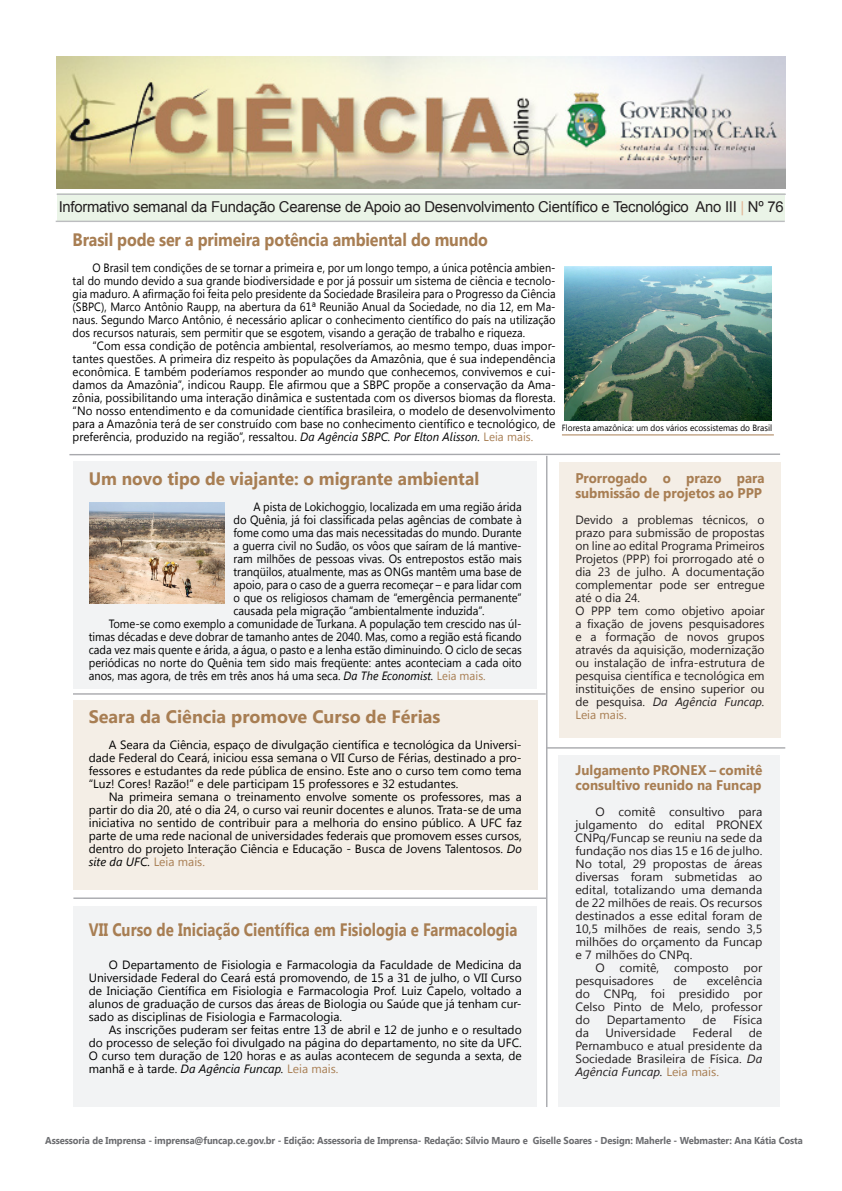
<style>
.page{position:relative;width:842px;height:1191px;background:#fff}
.page>*{position:absolute;margin:0;border:0;box-sizing:border-box;transform-origin:0 0}
.t1{font:700 18px "Segoe UI";color:#a87e53;scale:.83 1}
.t2{font:700 18px "Segoe UI";color:#a87e53;scale:.89 1}
.t3{font:700 18px "Segoe UI";color:#a87e53;scale:.96 1}
.t4{font:700 18px "Segoe UI";color:#a87e53}
.t5{font:15px "Arial";letter-spacing:-.02em;color:#231f20}
.t6{font:700 14px/15px "Segoe UI";color:#a87e53;scale:.96 1}
.t7{font:700 14px/15px "Segoe UI";color:#a87e53;scale:.95 1}
.t8{font:12px/13px "Segoe UI";color:#000;text-align:justify}
.t9{font:12px/13px "Segoe UI";color:#231f20;text-align:justify}
.t10{font:12px/13px "Segoe UI";color:#000;text-align:justify;scale:.93 1}
.t11{font:12px/13px "Segoe UI";color:#000;text-align:justify;scale:.96 1}
.t12{font:12px/13px "Segoe UI";color:#000;text-align:justify;scale:.91 1}
.t13{font:700 10px "Segoe UI";letter-spacing:-.01em;color:#6c6d70;scale:.94 1}
.t14{font:9px "Segoe UI";letter-spacing:.005em;color:#000;scale:.92 1}
.s1{color:#e0b494}
.s2{font-style:italic}
.s3{color:#a87e53}
</style>
<div class="page">
<img style="left:564px;top:266px;width:208px;height:155px">
<div style="left:558px;top:754px;width:222px;height:352px;background:#f2f3f4"></div>
<div style="left:73px;top:461px;width:464px;height:228px;background:#f2f3f4"></div>
<img style="left:57px;top:57px;width:729px;height:132px">
<div style="left:57px;top:193px;width:727px;height:27px;background:#eaf4e7"></div>
<hr style="left:57px;top:193px;width:729px;height:2px;background:#bcbdc0">
<hr style="left:56px;top:221px;width:729px;height:1px;background:#bcbdc0">
<svg style="left:69px;top:453px;width:711px;height:3px"></svg>
<hr style="left:73px;top:693px;width:473px;height:1px;background:#a8a9ad">
<div style="left:73px;top:700px;width:465px;height:190px;background:#f4eee6"></div>
<div style="left:560px;top:462px;width:221px;height:276px;background:#f4eee6"></div>
<hr style="left:546px;top:456px;width:1px;height:651px;background:#a8a9ad">
<hr style="left:546px;top:747px;width:239px;height:1px;background:#a8a9ad">
<hr style="left:562px;top:434px;width:212px;height:1px;background:#a87e53">
<img style="left:90px;top:502px;width:135px;height:102px">
<hr style="left:73px;top:897px;width:473px;height:2px;background:#a8a9ad">
<div style="left:73px;top:906px;width:464px;height:200px;background:#f2f3f4"></div>
<p class="t5" style="left:59px;top:197px;width:726px">Informativo semanal da Fundação Cearense de Apoio ao Desenvolvimento Científico e Tecnológico Ano III <span class="s1">|</span> Nº 76</p>
<p class="t2" style="left:73px;top:227px;width:468px">Brasil pode ser a primeira potência ambiental do mundo</p>
<p class="t12" style="left:73px;top:261px;width:532px;text-indent:20px">O Brasil tem condições de se tornar a primeira e, por um longo tempo, a única potência ambien&shy;tal do mundo devido a sua grande biodiversidade e por já possuir um sistema de ciência e tecnolo&shy;gia maduro. A afirmação foi feita pelo presidente da Sociedade Brasileira para o Progresso da Ciência (SBPC), Marco Antônio Raupp, na abertura da 61ª Reunião Anual da Sociedade, no dia 12, em Ma&shy;naus. Segundo Marco Antônio, é necessário aplicar o conhecimento científico do país na utilização dos recursos naturais, sem permitir que se esgotem, visando a geração de trabalho e riqueza.</p>
<p class="t11" style="left:73px;top:339px;width:505px;text-indent:20px">“Com essa condição de potência ambiental, resolveríamos, ao mesmo tempo, duas impor&shy;tantes questões. A primeira diz respeito às populações da Amazônia, que é sua independência econômica. E também poderíamos responder ao mundo que conhecemos, convivemos e cui&shy;damos da Amazônia”, indicou Raupp. Ele afirmou que a SBPC propõe a conservação da Ama&shy;zônia, possibilitando uma interação dinâmica e sustentada com os diversos biomas da floresta. “No nosso entendimento e da comunidade científica brasileira, o modelo de desenvolvimento para a Amazônia terá de ser construído com base no conhecimento científico e tecnológico, de preferência, produzido na região”, ressaltou. <span class="s2">Da Agência SBPC. Por Elton Alisson.</span> <span class="s3">Leia mais.</span></p>
<p class="t14" style="left:562px;top:422px;width:230px">Floresta amazônica: um dos vários ecossistemas do Brasil</p>
<p class="t3" style="left:89px;top:465px;width:408px">Um novo tipo de viajante: o migrante ambiental</p>
<p class="t10" style="left:233px;top:499px;width:312px;text-indent:20px">A pista de Lokichoggio, localizada em uma região árida do Quênia, já foi classificada pelas agências de combate à fome como uma das mais necessitadas do mundo. Durante a guerra civil no Sudão, os vôos que saíram de lá mantive&shy;ram milhões de pessoas vivas. Os entrepostos estão mais tranqüilos, atualmente, mas as ONGs mantêm uma base de apoio, para o caso de a guerra recomeçar – e para lidar com o que os religiosos chamam de “emergência permanente” causada pela migração “ambientalmente induzida”.</p>
<p class="t10" style="left:89px;top:616px;width:467px;text-indent:20px">Tome-se como exemplo a comunidade de Turkana. A população tem crescido nas úl&shy;timas décadas e deve dobrar de tamanho antes de 2040. Mas, como a região está ficando cada vez mais quente e árida, a água, o pasto e a lenha estão diminuindo. O ciclo de secas periódicas no norte do Quênia tem sido mais freqüente: antes aconteciam a cada oito anos, mas agora, de três em três anos há uma seca. <span class="s2">Da The Economist.</span> <span class="s3">Leia mais.</span></p>
<p class="t4" style="left:89px;top:703px;width:353px">Seara da Ciência promove Curso de Férias</p>
<p class="t8" style="left:89px;top:737px;width:434px;text-indent:20px">A Seara da Ciência, espaço de divulgação científica e tecnológica da Universi&shy;dade Federal do Ceará, iniciou essa semana o VII Curso de Férias, destinado a pro&shy;fessores e estudantes da rede pública de ensino. Este ano o curso tem como tema “Luz! Cores! Razão!” e dele participam 15 professores e 32 estudantes.</p>
<p class="t8" style="left:89px;top:789px;width:434px;text-indent:20px">Na primeira semana o treinamento envolve somente os professores, mas a partir do dia 20, até o dia 24, o curso vai reunir docentes e alunos. Trata-se de uma iniciativa no sentido de contribuir para a melhoria do ensino público. A UFC faz parte de uma rede nacional de universidades federais que promovem esses cursos, dentro do projeto Interação Ciência e Educação - Busca de Jovens Talentosos. <span class="s2">Do site da UFC.</span> <span class="s3">Leia mais.</span></p>
<p class="t1" style="left:89px;top:916px;width:518px">VII Curso de Iniciação Científica em Fisiologia e Farmacologia</p>
<p class="t8" style="left:89px;top:957px;width:434px;text-indent:20px">O Departamento de Fisiologia e Farmacologia da Faculdade de Medicina da Universidade Federal do Ceará está promovendo, de 15 a 31 de julho, o VII Curso de Iniciação Científica em Fisiologia e Farmacologia Prof. Luiz Capelo, voltado a alunos de graduação de cursos das áreas de Biologia ou Saúde que já tenham cur&shy;sado as disciplinas de Fisiologia e Farmacologia.</p>
<p class="t8" style="left:89px;top:1022px;width:434px;text-indent:20px">As inscrições puderam ser feitas entre 13 de abril e 12 de junho e o resultado do processo de seleção foi divulgado na página do departamento, no site da UFC.<br>O curso tem duração de 120 horas e as aulas acontecem de segunda a sexta, de manhã e à tarde. <span class="s2">Da Agência Funcap.</span> <span class="s3">Leia mais.</span></p>
<p class="t7" style="left:575px;top:469px;width:201px">Prorrogado o prazo para submissão de projetos ao PPP</p>
<p class="t9" style="left:575px;top:512px;width:191px">Devido a problemas técnicos, o prazo para submissão de propostas on line ao edital Programa Primeiros Projetos (PPP) foi prorrogado até o dia 23 de julho. A documentação complementar pode ser entregue até o dia 24.</p>
<p class="t9" style="left:575px;top:603px;width:191px">O PPP tem como objetivo apoiar a fixação de jovens pesquisadores e a formação de novos grupos através da aquisição, modernização ou instalação de infra-estrutura de pesquisa científica e tecnológica em instituições de ensino superior ou de pesquisa. <span class="s2">Da Agência Funcap.<br></span><span class="s3">Leia mais.</span></p>
<p class="t6" style="left:575px;top:761px;width:196px">Julgamento PRONEX – comitê consultivo reunido na Funcap</p>
<p class="t9" style="left:575px;top:804px;width:188px;text-indent:20px">O comitê consultivo para julgamento do edital PRONEX CNPq/Funcap se reuniu na sede da fundação nos dias 15 e 16 de julho.<br>No total, 29 propostas de áreas diversas foram submetidas ao edital, totalizando uma demanda de 22 milhões de reais. Os recursos destinados a esse edital foram de 10,5 milhões de reais, sendo 3,5 milhões do orçamento da Funcap e 7 milhões do CNPq.</p>
<p class="t9" style="left:575px;top:960px;width:188px;text-indent:20px">O comitê, composto por pesquisadores</p>
<p class="t9" style="left:575px;top:973px;width:188px;text-indent:131px">excelência do CNPq, foi presidido por Celso Pinto de Melo, professor do</p>
<p class="t9" style="left:673px;top:973px;width:15px">de</p>
<p class="t9" style="left:607px;top:1012px;width:81px">Departamento</p>
<p class="t9" style="left:703px;top:1012px;width:15px">de</p>
<p class="t9" style="left:733px;top:1012px;width:31px">Física</p>
<p class="t9" style="left:575px;top:1025px;width:188px;text-indent:173px">de Pernambuco e atual presidente da Sociedade Brasileira de Física. <span class="s2">Da Agência Funcap.</span> <span class="s3">Leia mais.</span></p>
<p class="t9" style="left:575px;top:1025px;width:15px">da</p>
<p class="t9" style="left:605px;top:1025px;width:72px">Universidade</p>
<p class="t9" style="left:692px;top:1025px;width:41px">Federal</p>
<p class="t13" style="left:45px;top:1132px;width:807px">Assessoria de Imprensa - imprensa@funcap.ce.gov.br - Edição: Assessoria de Imprensa- Redação: Sílvio Mauro e Giselle Soares - Design: Maherle - Webmaster: Ana Kátia Costa</p>
</div>
